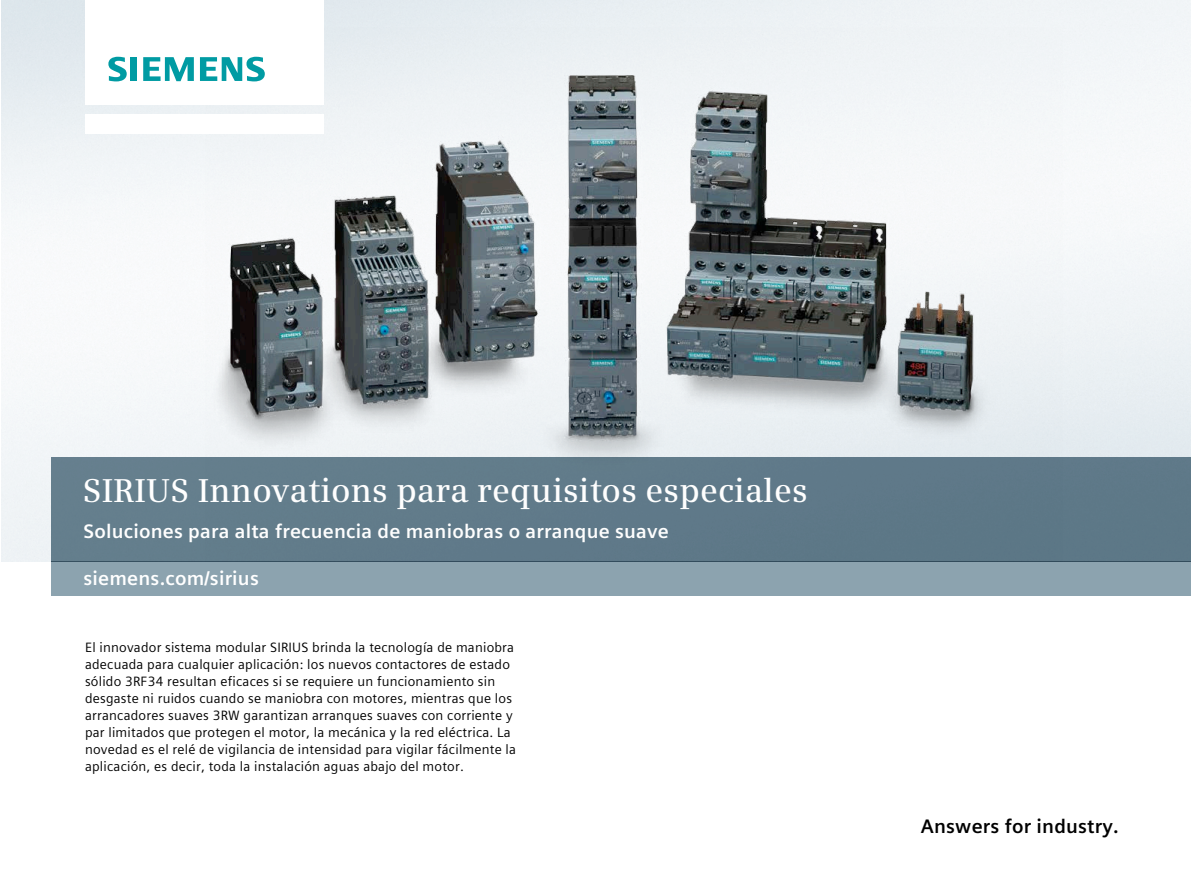
<style>
.page{position:relative;width:1191px;height:893px;background:#fff}
.page>*{position:absolute;margin:0;border:0;box-sizing:border-box;transform-origin:0 0}
.t1{font:600 33px "Siemens Serif";letter-spacing:.005em;color:#fff}
.t2{font:700 19.5px "Siemens Sans Global";letter-spacing:.01em;color:#fff}
.t3{font:700 19.5px "Siemens Sans Global";letter-spacing:.01em;color:#000}
.t4{font:13.5px/17px "Siemens Sans Global";letter-spacing:.015em;color:#000}
</style>
<div class="page">
<div style="left:51px;top:457px;width:1140px;height:104px;background:#5f7989"></div>
<div style="left:51px;top:561px;width:1140px;height:34px;background:#8ca3af"></div>
<img style="left:206px;top:27px;width:856px;height:430px">
<div style="left:85px;top:114px;width:238px;height:19px;background:#fff"></div>
<div style="left:85px;top:0;width:238px;height:105px;background:#fff"></div>
<svg style="left:108px;top:57px;width:19px;height:24px"></svg>
<div style="left:130px;top:57px;width:7px;height:24px;background:#009ba3"></div>
<svg style="left:143px;top:57px;width:51px;height:24px"></svg>
<svg style="left:200px;top:57px;width:65px;height:24px"></svg>
<h1 class="t1" style="left:83px;top:471px;width:726px">SIRIUS Innovations para requisitos especiales</h1>
<h2 class="t2" style="left:83px;top:516px;width:587px">Soluciones para alta frecuencia de maniobras o arranque suave</h2>
<h2 class="t2" style="left:83px;top:563px;width:177px">siemens.com/sirius</h2>
<p class="t4" style="left:85px;top:639px;width:432px">El innovador sistema modular SIRIUS brinda la tecnología de maniobra adecuada para cualquier aplicación: los nuevos contactores de estado sólido 3RF34 resultan eficaces si se requiere un funcionamiento sin desgaste ni ruidos cuando se maniobra con motores, mientras que los arrancadores suaves 3RW garantizan arranques suaves con corriente y par limitados que protegen el motor, la mecánica y la red eléctrica. La novedad es el relé de vigilancia de intensidad para vigilar fácilmente la aplicación, es decir, toda la instalación aguas abajo del motor.</p>
<h2 class="t3" style="left:920px;top:812px;width:199px">Answers for industry.</h2>
</div>
